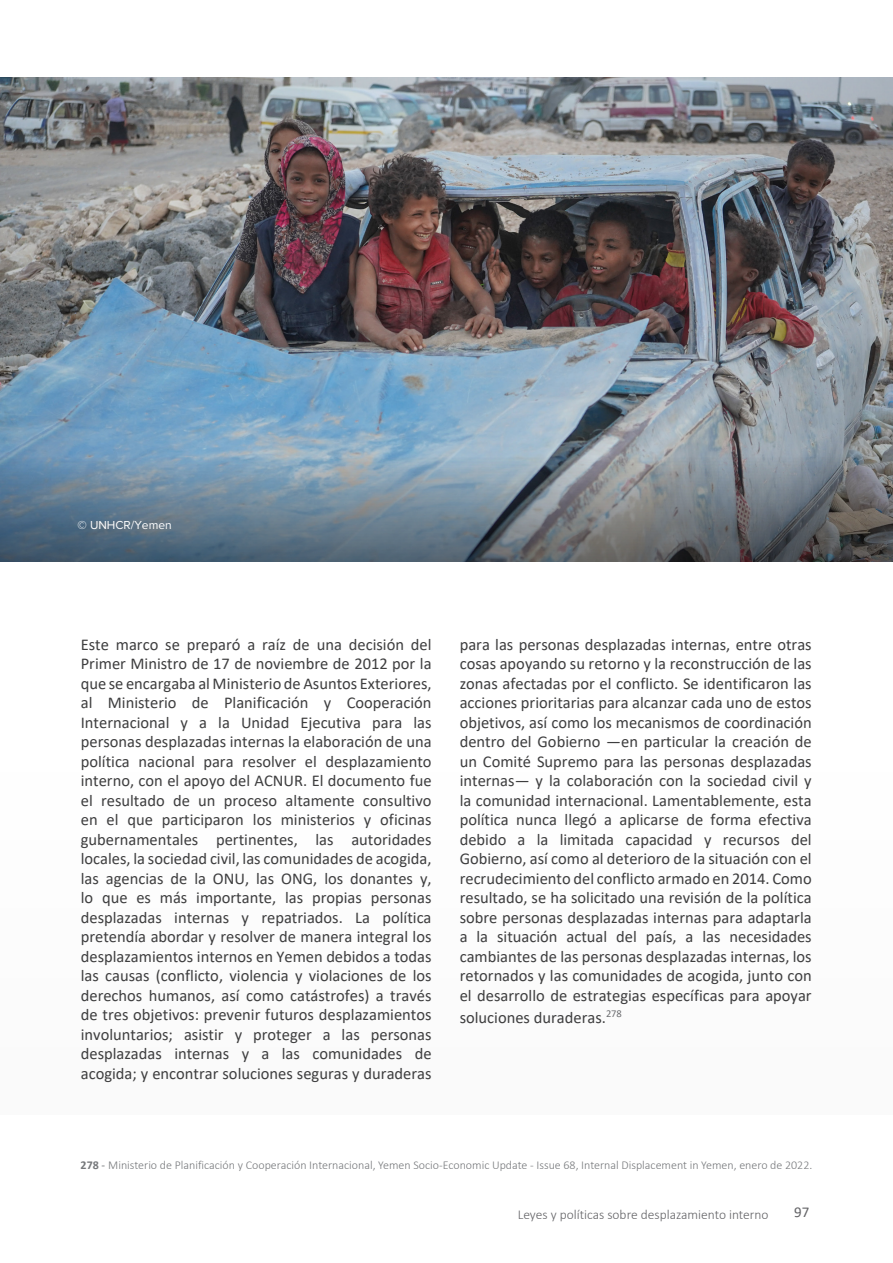
<style>
.page{position:relative;width:893px;height:1263px;background:#fff}
.page>*{position:absolute;margin:0;border:0;box-sizing:border-box;transform-origin:0 0}
.t1{font:16.5px/19.5px "Calibri";color:#3e3e3f;text-align:justify}
.t2{font:15px "Calibri";color:#636366}
.t3{font:300 13.5px "Calibri";color:#636366}
.footnote{font:300 12px "Calibri";color:#76787b}
.t4{font:12px "Proxima Nova";color:#fff}
.s1{font-weight:700}
.s2{font-weight:400}
</style>
<div class="page">
<hr style="left:0;top:715px;width:1px;height:342px;background:#fafafa">
<img style="left:0;top:78px;width:893px;height:483px">
<svg style="left:1px;top:455px;width:892px;height:106px"></svg>
<div style="left:0;top:772px;width:893px;height:343px;background:#fafafa"></div>
<p class="t4" style="left:78px;top:518px;width:96px">© UNHCR/Yemen</p>
<p class="t1" style="left:81px;top:634px;width:352px">Este marco se preparó a raíz de una decisión del Primer Ministro de 17 de noviembre de 2012 por la que se encargaba al Ministerio de Asuntos Exteriores, al Ministerio de Planificación y Cooperación Internacional y a la Unidad Ejecutiva para las personas desplazadas internas la elaboración de una política nacional para resolver el desplazamiento interno, con el apoyo del ACNUR. El documento fue el resultado de un proceso altamente consultivo en el que participaron los ministerios y oficinas gubernamentales pertinentes, las autoridades locales, la sociedad civil, las comunidades de acogida, las agencias de la ONU, las ONG, los donantes y, lo que es más importante, las propias personas desplazadas internas y repatriados. La política pretendía abordar y resolver de manera integral los desplazamientos internos en Yemen debidos a todas las causas (conflicto, violencia y violaciones de los derechos humanos, así como catástrofes) a través de tres objetivos: prevenir futuros desplazamientos involuntarios; asistir y proteger a las personas desplazadas internas y a las comunidades de acogida; y encontrar soluciones seguras y duraderas</p>
<p class="t1" style="left:460px;top:634px;width:354px">para las personas desplazadas internas, entre otras cosas apoyando su retorno y la reconstrucción de las zonas afectadas por el conflicto. Se identificaron las acciones prioritarias para alcanzar cada uno de estos objetivos, así como los mecanismos de coordinación dentro del Gobierno —en particular la creación de un Comité Supremo para las personas desplazadas internas— y la colaboración con la sociedad civil y la comunidad internacional. Lamentablemente, esta política nunca llegó a aplicarse de forma efectiva debido a la limitada capacidad y recursos del Gobierno, así como al deterioro de la situación con el recrudecimiento del conflicto armado en 2014. Como resultado, se ha solicitado una revisión de la política sobre personas desplazadas internas para adaptarla a la situación actual del país, a las necesidades cambiantes de las personas desplazadas internas, los retornados y las comunidades de acogida, junto con el desarrollo de estrategias específicas para apoyar</p>
<p class="t1" style="left:460px;top:1007px;width:164px">soluciones duraderas.<sup>278</sup></p>
<p class="footnote" style="left:81px;top:1158px;width:733px"><span class="s1">278</span> <span class="s2">-</span> Ministerio de Planificación y Cooperación Internacional, Yemen Socio-Economic Update - Issue 68, Internal Displacement in Yemen, enero de 2022.</p>
<p class="t3" style="left:518px;top:1206px;width:252px">Leyes y políticas sobre desplazamiento interno</p>
<p class="t2" style="left:794px;top:1201px;width:17px">97</p>
</div>
